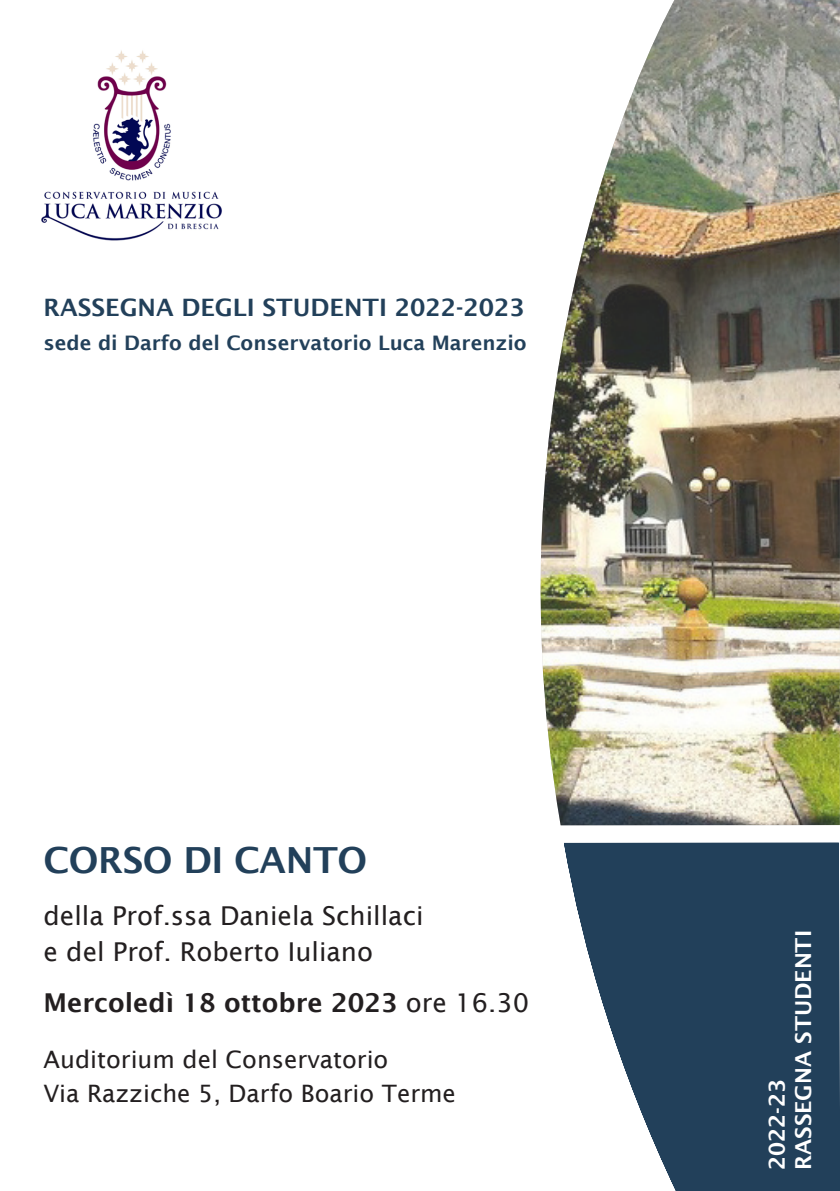
<style>
.page{position:relative;width:840px;height:1191px;background:#fff}
.page>*{position:absolute;margin:0;border:0;box-sizing:border-box;transform-origin:0 0}
.t1{font:600 36px "Lucida Sans";letter-spacing:-.01em;color:#22405a}
.t2{font:26px "Lucida Sans";color:#231f20}
.t3{font:600 26px "Lucida Sans";color:#231f20}
.t4{font:24px "Lucida Sans";color:#231f20}
.t5{font:600 24px "Lucida Sans";color:#22405a}
.t6{font:600 22px "Lucida Sans";color:#fff}
.t7{font:600 20px "Lucida Sans";color:#22405a}
.s1{font-weight:400}
</style>
<div class="page">
<svg style="left:564px;top:842px;width:275px;height:349px;fill:#22405a"></svg>
<img style="left:41px;top:50px;width:181px;height:191px">
<img style="left:540px;top:0;width:299px;height:825px">
<p class="t5" style="left:44px;top:293px;width:482px">RASSEGNA DEGLI STUDENTI 2022-2023</p>
<p class="t7" style="left:44px;top:331px;width:484px">sede di Darfo del Conservatorio Luca Marenzio</p>
<p class="t1" style="left:44px;top:840px;width:325px">CORSO DI CANTO</p>
<p class="t2" style="left:44px;top:900px;width:381px">della Prof.ssa Daniela Schillaci</p>
<p class="t2" style="left:44px;top:936px;width:331px">e del Prof. Roberto Iuliano</p>
<p class="t3" style="left:44px;top:988px;width:487px">Mercoledì 18 ottobre 2023 <span class="s1">ore 16.30</span></p>
<p class="t4" style="left:44px;top:1046px;width:346px">Auditorium del Conservatorio</p>
<p class="t4" style="left:44px;top:1080px;width:413px">Via Razziche 5, Darfo Boario Terme</p>
<p class="t6" style="left:764px;top:1170px;width:92px;rotate:-90deg">2022-23</p>
<p class="t6" style="left:790px;top:1170px;width:242px;rotate:-90deg">RASSEGNA STUDENTI</p>
</div>
